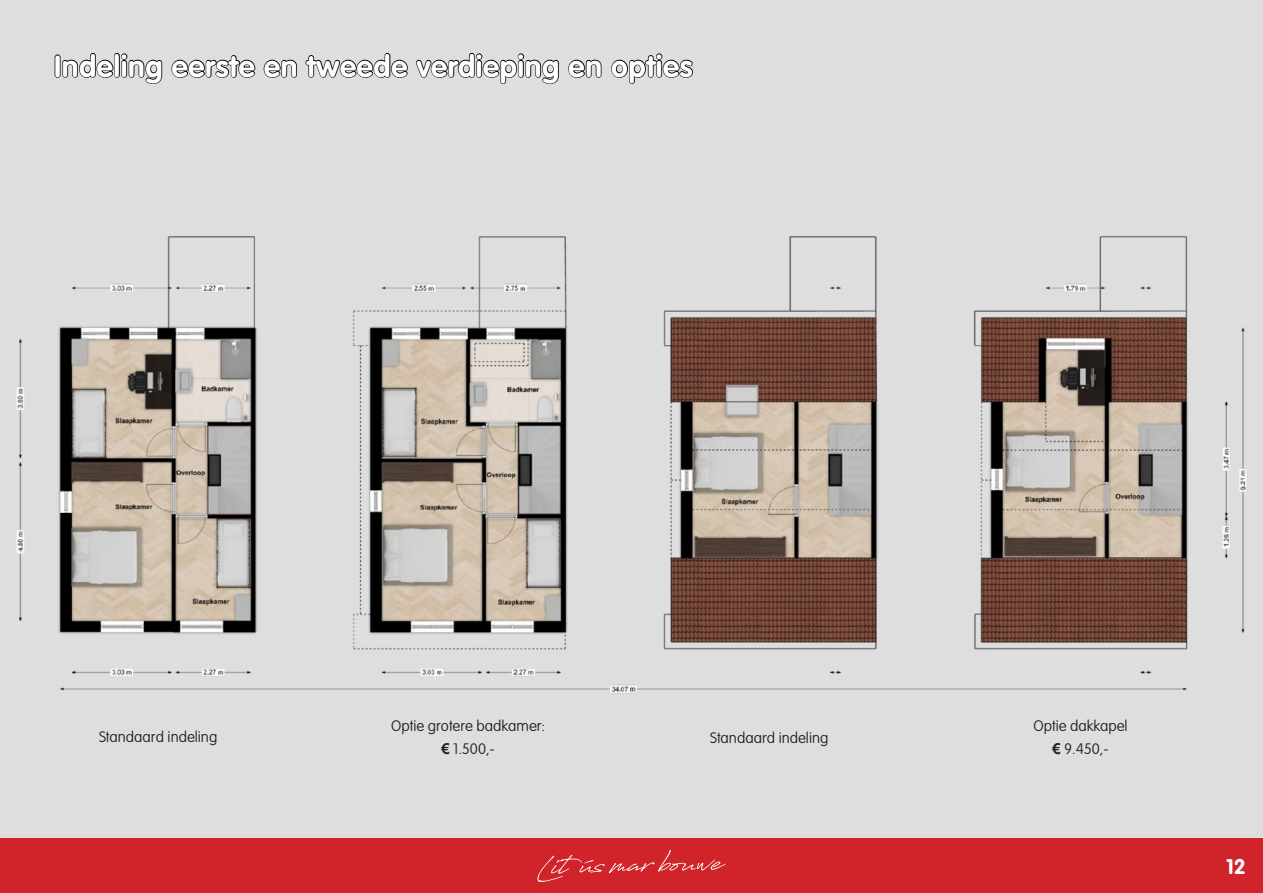
<style>
.page{position:relative;width:1263px;height:893px;background:#dfdedf}
.page>*{position:absolute;margin:0;border:0;box-sizing:border-box;transform-origin:0 0}
.t1{font:700 30px "VAG Rounded";letter-spacing:.02em;color:#fff}
.t2{font:700 21px "VAG Rounded";color:#fff}
.t3{font:100 15px/22.5px "VAG Rounded";color:#231f20;text-align:center}
.s1{font-family:"Arial";font-weight:700}
</style>
<div class="page">
<div style="left:0;top:839px;width:1263px;height:54px;background:#d1232a"></div>
<img style="left:0;top:56px;width:1263px;height:783px">
<div style="left:55px;top:54px;width:6px;height:24px;border:2px solid #000;border-radius:2px"></div>
<svg style="left:62px;top:53px;width:52px;height:26px"></svg>
<div style="left:114px;top:53px;width:6px;height:25px;border:2px solid #000;border-radius:2px"></div>
<svg style="left:120px;top:53px;width:43px;height:32px"></svg>
<svg style="left:171px;top:55px;width:85px;height:24px"></svg>
<svg style="left:263px;top:59px;width:35px;height:20px"></svg>
<svg style="left:305px;top:52px;width:104px;height:29px"></svg>
<svg style="left:415px;top:53px;width:145px;height:32px"></svg>
<svg style="left:567px;top:59px;width:35px;height:20px"></svg>
<svg style="left:610px;top:53px;width:84px;height:32px"></svg>
<svg style="left:537px;top:850px;width:189px;height:32px"></svg>
<p class="t1" style="left:54px;top:49px;width:640px">Indeling eerste en tweede verdieping en opties</p>
<p class="t3" style="left:99px;top:726px;width:120px">Standaard indeling</p>
<p class="t3" style="left:391px;top:715px;width:155px">Optie grotere badkamer:</p>
<p class="t3" style="left:441px;top:738px;width:55px"><span class="s1">€</span> 1.500,-</p>
<p class="t3" style="left:710px;top:726px;width:120px">Standaard indeling</p>
<p class="t3" style="left:1033px;top:715px;width:96px">Optie dakkapel <span class="s1">€</span> 9.450,-</p>
<p class="t2" style="left:1226px;top:854px;width:21px">12</p>
</div>
